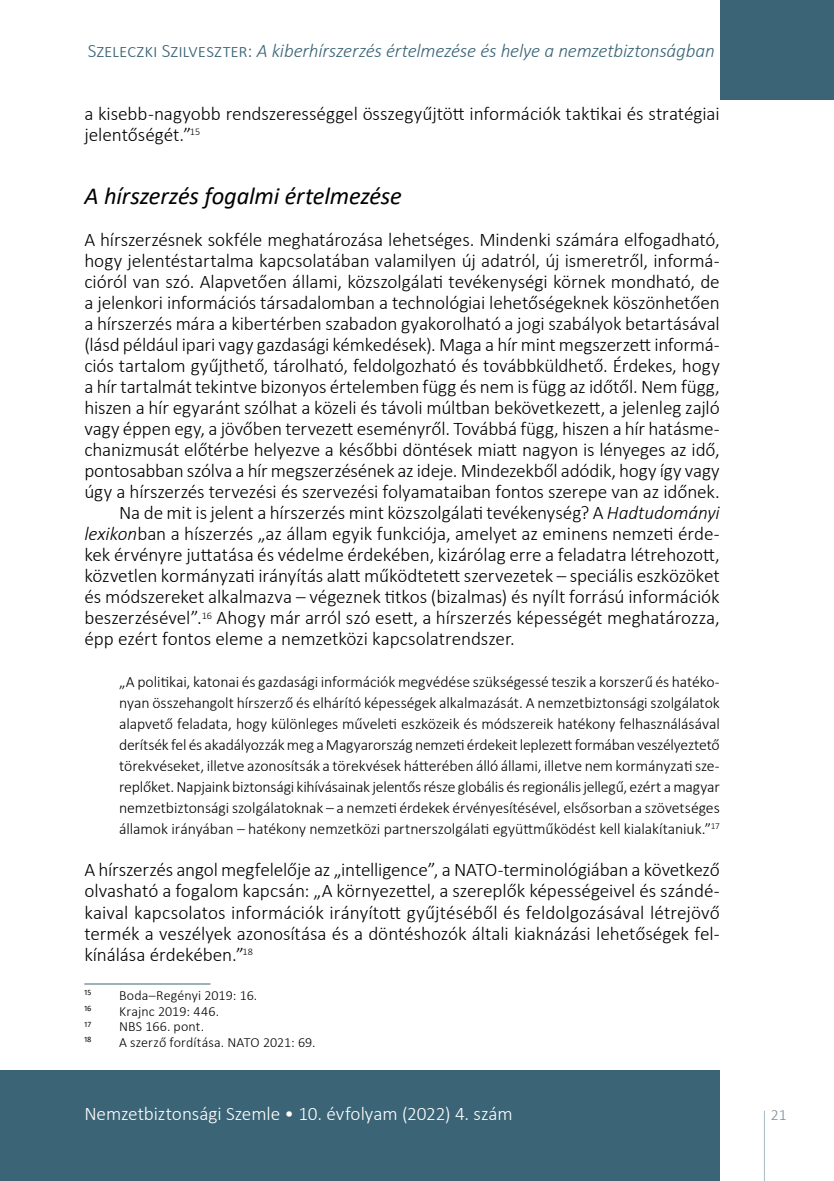
<style>
.page{position:relative;width:834px;height:1181px;background:#fff}
.page>*{position:absolute;margin:0;border:0;box-sizing:border-box;transform-origin:0 0}
.t1{font:italic 24.5px "Calibri";letter-spacing:-.01em;color:#000}
.t2{font:300 19.25px/21px "Calibri";letter-spacing:-.01em;color:#000}
.t3{font:italic 300 19.25px "Calibri";letter-spacing:-.015em;color:#3b6476}
.t4{font:300 19.25px "Calibri";letter-spacing:-.005em;color:#fff}
.t5{font:300 15.75px/21px "Calibri";letter-spacing:-.005em;color:#000;text-align:justify}
.t6{font:300 15.75px "Calibri";color:#778c9b}
.t7{font:300 14px "Calibri";letter-spacing:.005em;color:#000}
.t8{font:8.22px "Calibri";letter-spacing:.01em;color:#000}
.s1{font-style:normal}
.s2{font-style:italic}
</style>
<div class="page">
<svg style="left:764px;top:1110px;width:1px;height:71px"></svg>
<div style="left:719px;top:0;width:114px;height:99px;background:#3b6476"></div>
<div style="left:0;top:1070px;width:719px;height:111px;background:#3b6476"></div>
<hr style="left:84px;top:983px;width:126px;height:1px;background:#3b6476">
<p class="t3" style="left:88px;top:39px;width:628px"><span class="s1">Szeleczki Szilveszter:</span> A kiberhírszerzés értelmezése és helye a nemzetbiztonságban</p>
<p class="t2" style="left:84px;top:103px;width:636px">a kisebb-nagyobb rendszerességgel összegyűjtött információk taktikai és stratégiai jelentőségét.”<sup>15</sup></p>
<p class="t1" style="left:84px;top:179px;width:319px">A hírszerzés fogalmi értelmezése</p>
<p class="t2" style="left:84px;top:229px;width:636px">A hírszerzésnek sokféle meghatározása lehetséges. Mindenki számára elfogadható,</p>
<p class="t2" style="left:84px;top:250px;width:636px">hogy jelentéstartalma kapcsolatában valamilyen új adatról, új ismeretről, informá-</p>
<p class="t2" style="left:84px;top:271px;width:636px">cióról van szó. Alapvetően állami, közszolgálati tevékenységi körnek mondható, de</p>
<p class="t2" style="left:84px;top:292px;width:636px">a jelenkori információs társadalomban a technológiai lehetőségeknek köszönhetően</p>
<p class="t2" style="left:84px;top:313px;width:636px">a hírszerzés mára a kibertérben szabadon gyakorolható a jogi szabályok betartásával</p>
<p class="t2" style="left:84px;top:334px;width:636px">(lásd például ipari vagy gazdasági kémkedések). Maga a hír mint megszerzett informá-</p>
<p class="t2" style="left:84px;top:355px;width:636px">ciós tartalom gyűjthető, tárolható, feldolgozható és továbbküldhető. Érdekes, hogy</p>
<p class="t2" style="left:84px;top:376px;width:636px">a hír tartalmát tekintve bizonyos értelemben függ és nem is függ az időtől. Nem függ,</p>
<p class="t2" style="left:84px;top:397px;width:636px">hiszen a hír egyaránt szólhat a közeli és távoli múltban bekövetkezett, a jelenleg zajló</p>
<p class="t2" style="left:84px;top:418px;width:636px">vagy éppen egy, a jövőben tervezett eseményről. Továbbá függ, hiszen a hír hatásme-</p>
<p class="t2" style="left:84px;top:439px;width:636px">chanizmusát előtérbe helyezve a későbbi döntések miatt nagyon is lényeges az idő,</p>
<p class="t2" style="left:84px;top:460px;width:636px">pontosabban szólva a hír megszerzésének az ideje. Mindezekből adódik, hogy így vagy</p>
<p class="t2" style="left:84px;top:481px;width:636px">úgy a hírszerzés tervezési és szervezési folyamataiban fontos szerepe van az időnek.</p>
<p class="t2" style="left:119px;top:502px;width:602px">Na de mit is jelent a hírszerzés mint közszolgálati tevékenység? A <span class="s2">Hadtudományi</span></p>
<p class="t2" style="left:84px;top:523px;width:636px"><span class="s2">lexikon</span>ban a híszerzés „az állam egyik funkciója, amelyet az eminens nemzeti érde-</p>
<p class="t2" style="left:84px;top:544px;width:636px">kek érvényre juttatása és védelme érdekében, kizárólag erre a feladatra létrehozott,</p>
<p class="t2" style="left:84px;top:565px;width:636px">közvetlen kormányzati irányítás alatt működtetett szervezetek – speciális eszközöket</p>
<p class="t2" style="left:84px;top:586px;width:636px">és módszereket alkalmazva – végeznek titkos (bizalmas) és nyílt forrású információk</p>
<p class="t2" style="left:84px;top:607px;width:636px">beszerzésével”.<sup>16</sup> Ahogy már arról szó esett, a hírszerzés képességét meghatározza,</p>
<p class="t2" style="left:84px;top:628px;width:432px">épp ezért fontos eleme a nemzetközi kapcsolatrendszer.</p>
<p class="t5" style="left:119px;top:671px;width:602px">„A politikai, katonai és gazdasági információk megvédése szükségessé teszik a korszerű és hatéko&shy;nyan összehangolt hírszerző és elhárító képességek alkalmazását. A nemzetbiztonsági szolgálatok alapvető feladata, hogy különleges műveleti eszközeik és módszereik hatékony felhasználásával derítsék fel és akadályozzák meg aMagyarország nemzeti érdekeit leplezett formában veszélyeztető törekvéseket, illetve azonosítsák a törekvések hátterében álló állami, illetve nem kormányzati sze&shy;replőket. Napjaink biztonsági kihívásainak jelentős része globális és regionális jellegű, ezért a magyar nemzetbiztonsági szolgálatoknak – a nemzeti érdekek érvényesítésével, elsősorban a szövetséges államok irányában – hatékony nemzetközi partnerszolgálati együttműködést kell kialakítaniuk.”<sup>17</sup></p>
<p class="t2" style="left:84px;top:859px;width:636px;text-align:justify">A hírszerzés angol megfelelője az „intelligence”, a NATO-terminológiában a következő olvasható a fogalom kapcsán: „A környezettel, a szereplők képességeivel és szándé&shy;kaival kapcsolatos információk irányított gyűjtéséből és feldolgozásával létrejövő termék a veszélyek azonosítása és a döntéshozók általi kiaknázási lehetőségek fel&shy;kínálása érdekében.”<sup>18</sup></p>
<p class="t8" style="left:84px;top:986px;width:8px">15</p>
<p class="t7" style="left:119px;top:986px;width:140px">Boda–Regényi 2019: 16.</p>
<p class="t8" style="left:84px;top:1002px;width:9px">16</p>
<p class="t7" style="left:119px;top:1002px;width:101px">Krajnc 2019: 446.</p>
<p class="t8" style="left:84px;top:1018px;width:8px">17</p>
<p class="t7" style="left:119px;top:1018px;width:86px">NBS 166. pont.</p>
<p class="t8" style="left:84px;top:1034px;width:9px">18</p>
<p class="t7" style="left:119px;top:1033px;width:198px">A szerző fordítása. NATO 2021: 69.</p>
<p class="t4" style="left:84px;top:1102px;width:430px">Nemzetbiztonsági Szemle • 10. évfolyam (2022) 4. szám</p>
<p class="t6" style="left:770px;top:1105px;width:17px">21</p>
</div>
